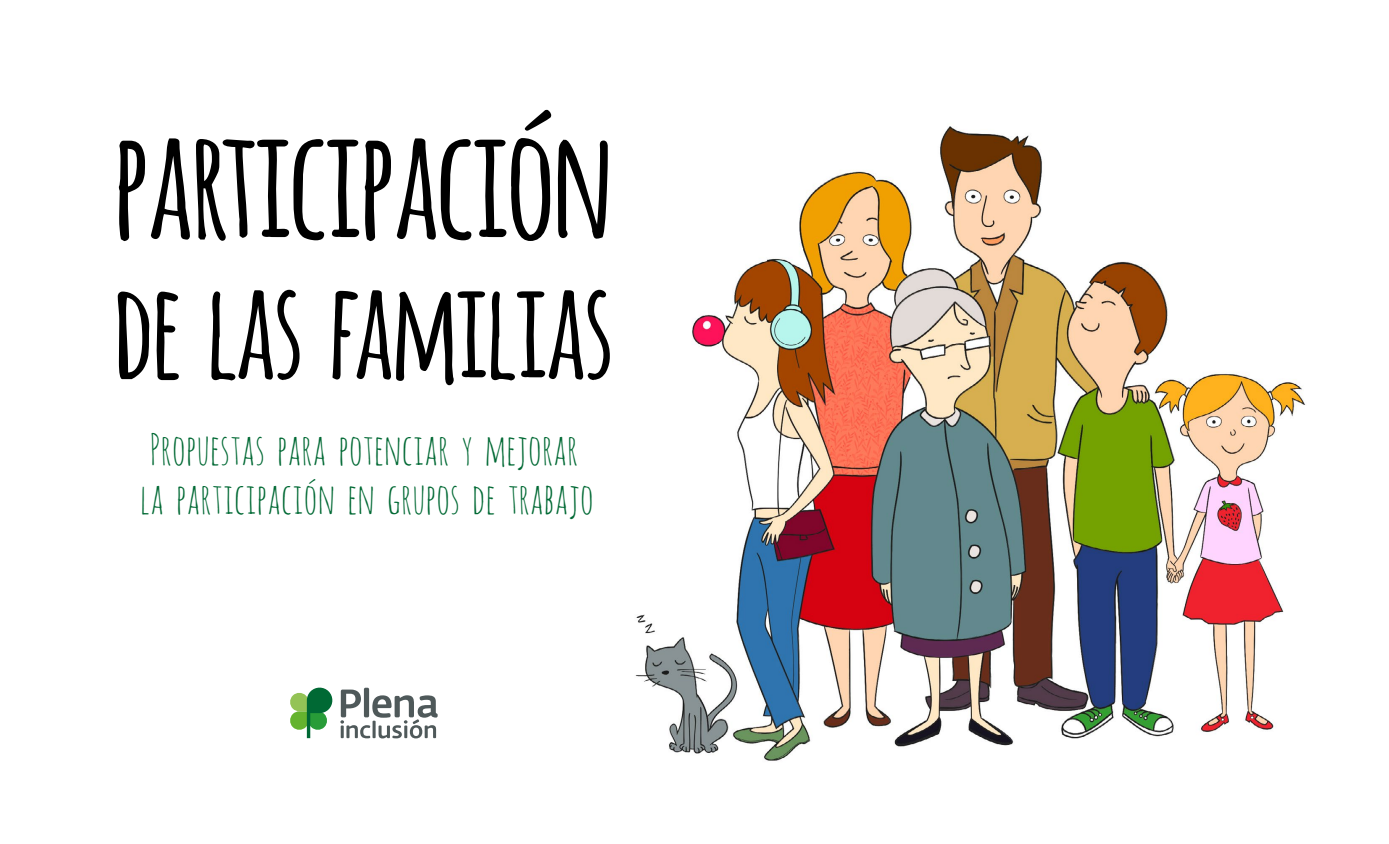
<style>
.page{position:relative;width:1389px;height:844px;background:#fff}
.page>*{position:absolute;margin:0;border:0;box-sizing:border-box;transform-origin:0 0}
.t1{font:700 148.75px "Amatic";letter-spacing:-.01em;color:#000}
.t2{font:700 131.25px "Amatic";letter-spacing:-.01em;color:#000}
.t3{font:42px/49px "Amatic SC";color:#006934}
</style>
<div class="page">
<img style="left:635px;top:126px;width:671px;height:635px">
<svg style="left:290px;top:687px;width:43px;height:51px"></svg>
<div style="left:364px;top:687px;width:5px;height:30px;background:#4f595a;border-radius:2px"></div>
<svg style="left:340px;top:689px;width:98px;height:49px"></svg>
<h1 class="t1" style="left:114px;top:77px;width:501px">PARTICIPACIÓN</h1>
<h2 class="t2" style="left:114px;top:236px;width:500px">DE LAS FAMILIAS</h2>
<p class="t3" style="left:140px;top:424px;width:455px">Propuestas para potenciar y mejorar la participación en grupos de trabajo</p>
</div>
